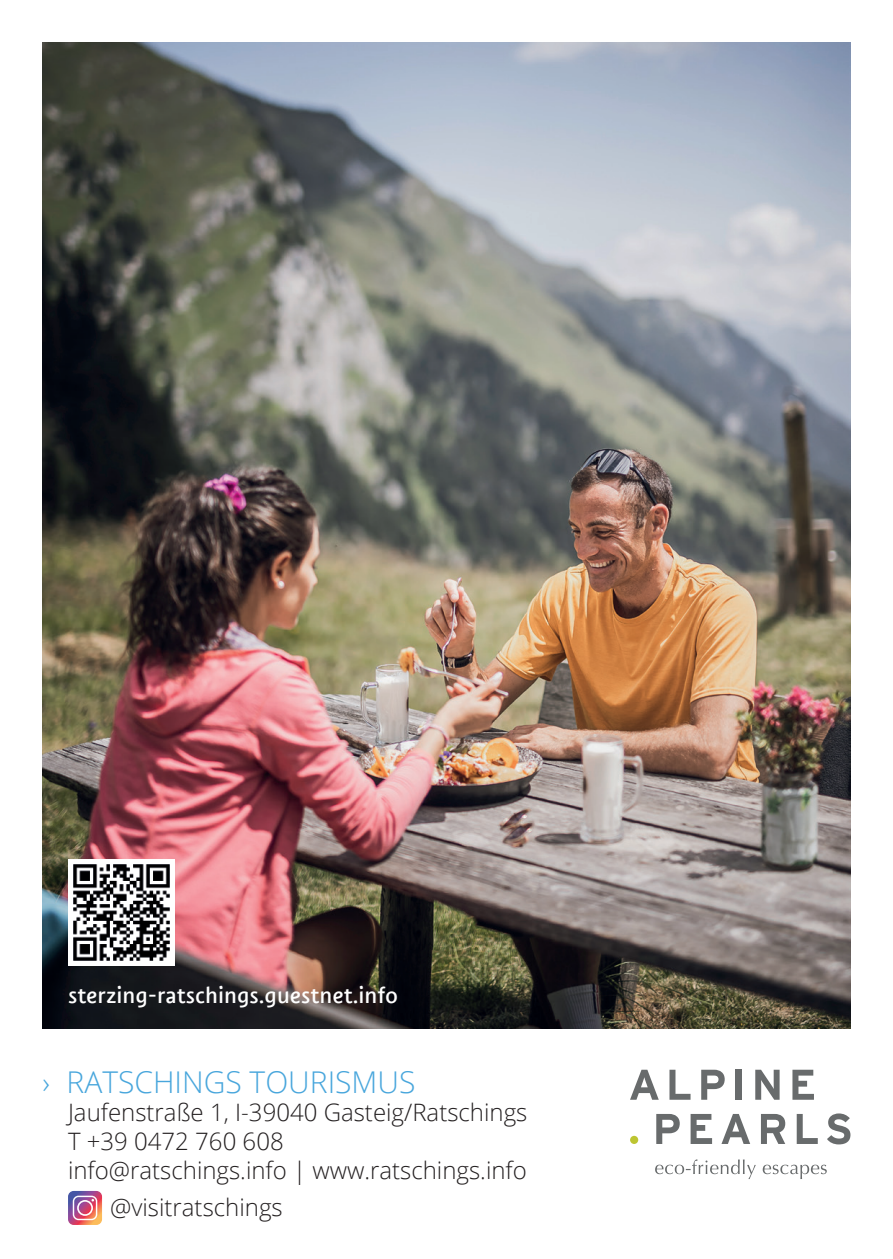
<style>
.page{position:relative;width:893px;height:1259px;background:#fff}
.page>*{position:absolute;margin:0;border:0;box-sizing:border-box;transform-origin:0 0}
.t1{font:300 30px "Open Sans";color:#48a6dc}
.t2{font:300 24px/28.8px "Open Sans";color:#231f20}
.t3{font:24px "Suedtirol Next TT";color:#fff}
</style>
<div class="page">
<img style="left:43px;top:43px;width:807px;height:985px">
<div style="left:68px;top:859px;width:106px;height:107px;background:#fff"></div>
<img style="left:73px;top:864px;width:97px;height:97px">
<svg style="left:630px;top:1069px;width:29px;height:30px"></svg>
<svg style="left:669px;top:1069px;width:21px;height:30px"></svg>
<svg style="left:701px;top:1069px;width:24px;height:30px"></svg>
<div style="left:736px;top:1069px;width:6px;height:30px;background:#686b6c"></div>
<svg style="left:755px;top:1069px;width:25px;height:30px"></svg>
<svg style="left:792px;top:1069px;width:22px;height:30px"></svg>
<div style="left:630px;top:1135px;width:8px;height:9px;background:#bdc531;border-radius:50%"></div>
<svg style="left:656px;top:1114px;width:24px;height:30px"></svg>
<svg style="left:691px;top:1114px;width:21px;height:30px"></svg>
<svg style="left:721px;top:1114px;width:29px;height:30px"></svg>
<svg style="left:761px;top:1114px;width:24px;height:30px"></svg>
<svg style="left:797px;top:1114px;width:21px;height:30px"></svg>
<svg style="left:827px;top:1113px;width:23px;height:31px"></svg>
<svg style="left:655px;top:1159px;width:172px;height:20px"></svg>
<svg style="left:68px;top:1191px;width:34px;height:34px"></svg>
<p class="t3" style="left:68px;top:981px;width:332px">sterzing-ratschings.guestnet.info</p>
<p class="t1" style="left:43px;top:1061px;width:374px">› RATSCHINGS TOURISMUS</p>
<p class="t2" style="left:68px;top:1097px;width:461px">Jaufenstraße 1, I-39040 Gasteig/Ratschings<br>T +39 0472 760 608<br>info@ratschings.info | www.ratschings.info</p>
<p class="t2" style="left:110px;top:1192px;width:174px">@visitratschings</p>
</div>
